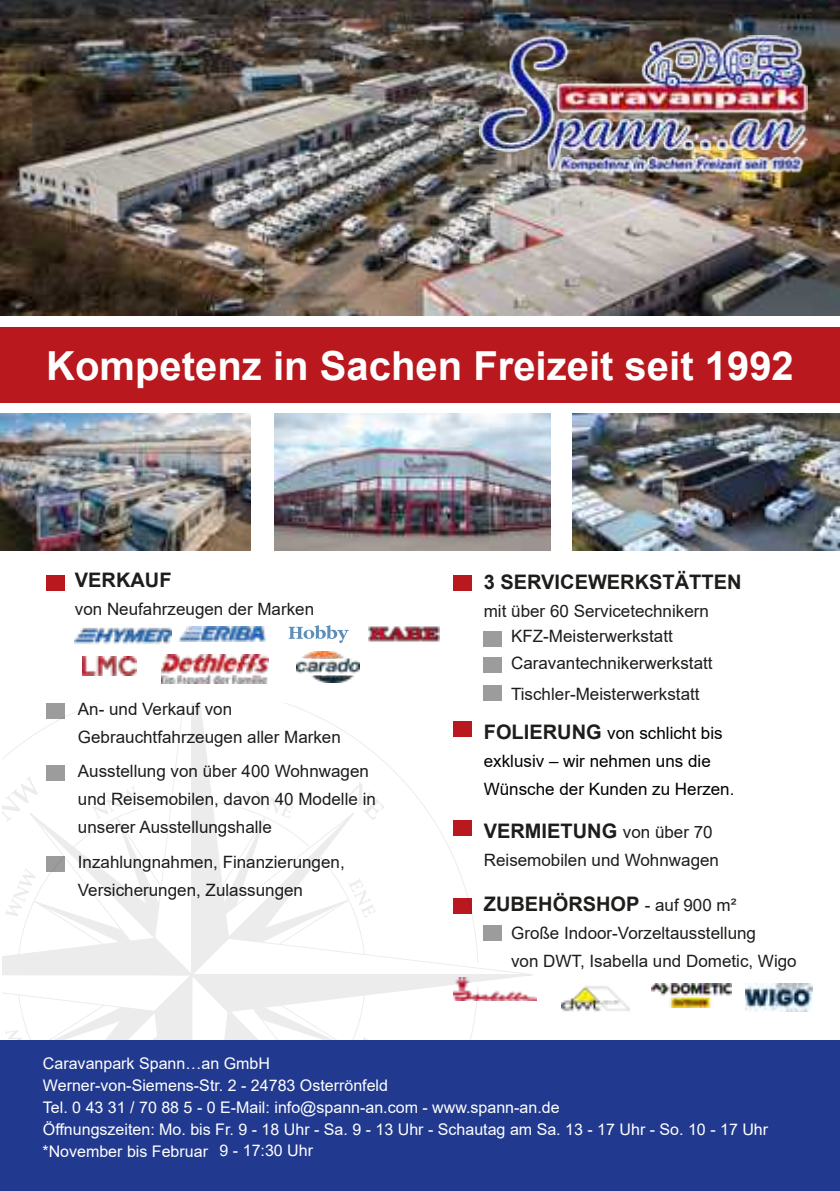
<style>
.page{position:relative;width:840px;height:1191px;background:#fff}
.page>*{position:absolute;margin:0;border:0;box-sizing:border-box;transform-origin:0 0}
.t1{font:700 40px "Arial";color:#fff}
.t2{font:700 20px "Arial";color:#1d1d1b}
.t3{font:17px/28px "Arial";color:#1d1d1b}
.t4{font:17px/28px "Arial";color:#000}
.t5{font:16px/22px "Arial";color:#fff}
.s1{font-weight:700;font-size:20px;color:#1d1d1b}
.s2{font-weight:400;font-size:17px}
</style>
<div class="page">
<div style="left:0;top:327px;width:839px;height:76px;background:#b9181e"></div>
<img style="left:162px;top:654px;width:107px;height:29px">
<img style="left:296px;top:651px;width:63px;height:31px">
<img style="left:178px;top:626px;width:87px;height:15px">
<img style="left:75px;top:627px;width:96px;height:38px">
<div style="left:46px;top:574px;width:18px;height:16px;background:#b9181e"></div>
<div style="left:453px;top:574px;width:18px;height:16px;background:#b9181e"></div>
<div style="left:483px;top:630px;width:18px;height:16px;background:#9d9c9c"></div>
<div style="left:46px;top:703px;width:18px;height:15px;background:#9d9c9c"></div>
<div style="left:483px;top:657px;width:18px;height:16px;background:#9d9c9c"></div>
<div style="left:483px;top:685px;width:18px;height:16px;background:#9d9c9c"></div>
<img style="left:82px;top:657px;width:55px;height:18px">
<img style="left:368px;top:626px;width:71px;height:16px">
<img style="left:532px;top:996px;width:4px;height:4px">
<img style="left:561px;top:986px;width:68px;height:26px">
<img style="left:651px;top:983px;width:80px;height:24px">
<svg style="left:2px;top:704px;width:530px;height:335px"></svg>
<svg style="left:288px;top:625px;width:61px;height:18px"></svg>
<img style="left:0;top:0;width:839px;height:315px">
<img style="left:0;top:413px;width:250px;height:137px">
<img style="left:274px;top:413px;width:276px;height:137px">
<img style="left:572px;top:414px;width:267px;height:136px">
<img style="left:479px;top:36px;width:328px;height:138px">
<div style="left:0;top:1039px;width:839px;height:152px;background:#213a8f"></div>
<img style="left:745px;top:983px;width:67px;height:28px">
<h1 class="t1" style="left:46px;top:350px;width:748px">Kompetenz in Sachen Freizeit seit 1992</h1>
<p class="t2" style="left:75px;top:573px;width:98px">VERKAUF</p>
<p class="t3" style="left:75px;top:597px;width:241px">von Neufahrzeugen der Marken</p>
<p class="t3" style="left:78px;top:696px;width:264px">An- und Verkauf von<br>Gebrauchtfahrzeugen aller Marken</p>
<p class="t3" style="left:78px;top:759px;width:299px">Ausstellung von über 400 Wohnwagen und Reisemobilen, davon 40 Modelle in unserer Ausstellungshalle</p>
<p class="t3" style="left:78px;top:849px;width:268px">Inzahlungnahmen, Finanzierungen,<br>Versicherungen, Zulassungen</p>
<p class="t2" style="left:483px;top:574px;width:259px">3 SERVICEWERKSTÄTTEN</p>
<p class="t3" style="left:511px;top:599px;width:203px;line-height:26.2px;text-indent:-27px">mit über 60 Servicetechnikern<br>KFZ-Meisterwerkstatt<br>Caravantechnikerwerkstatt</p>
<p class="t3" style="left:511px;top:681px;width:190px">Tischler-Meisterwerkstatt</p>
<p class="t4" style="left:483px;top:721px;width:252px"><span class="s1">FOLIERUNG</span> von schlicht bis exklusiv – wir nehmen uns die<br>Wünsche der Kunden zu Herzen.</p>
<p class="t2" style="left:483px;top:823px;width:230px">VERMIETUNG <span class="s2">von über 70</span></p>
<p class="t3" style="left:483px;top:848px;width:237px">Reisemobilen und Wohnwagen</p>
<p class="t2" style="left:483px;top:896px;width:254px">ZUBEHÖRSHOP <span class="s2">- auf 900 m²</span></p>
<p class="t3" style="left:511px;top:920px;width:287px">Große Indoor-Vorzeltausstellung<br>von DWT, Isabella und Dometic, Wigo</p>
<p class="t5" style="left:42px;top:1053px;width:726px">Caravanpark Spann…an GmbH<br>Werner-von-Siemens-Str. 2 - 24783 Osterrönfeld<br>Tel. 0 43 31 / 70 88 5 - 0 E-Mail: info@spann-an.com - www.spann-an.de<br>Öffnungszeiten: Mo. bis Fr. 9 - 18 Uhr - Sa. 9 - 13 Uhr - Schautag am Sa. 13 - 17 Uhr - So. 10 - 17 Uhr *November bis Februar 9 - 17:30 Uhr</p>
</div>
